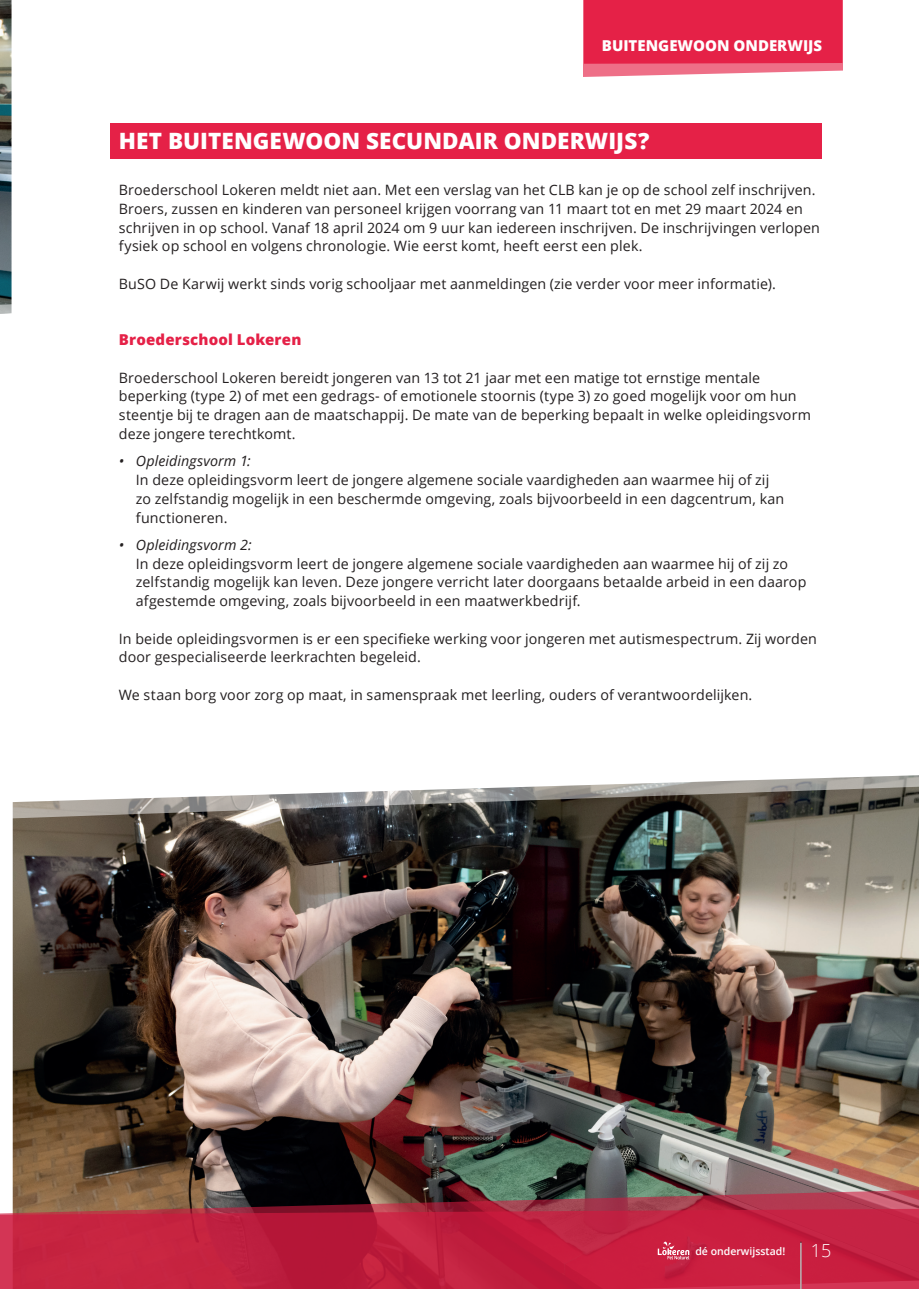
<style>
.page{position:relative;width:919px;height:1289px;background:#fff}
.page>*{position:absolute;margin:0;border:0;box-sizing:border-box;transform-origin:0 0}
.t1{font:800 22.5px "Open Sans";letter-spacing:.005em;color:#fff}
.t2{font:300 18px "Open Sans";color:#fff}
.t3{font:800 15px "Open Sans";color:#fff}
.t4{font:800 15px "Open Sans";letter-spacing:.01em;color:#e52147}
.t5{font:14.25px/18.8px "Open Sans";letter-spacing:.01em;color:#231f20}
.t6{font:italic 14.25px "Open Sans";letter-spacing:.005em;color:#231f20}
.t7{font:600 10.5px "Open Sans";color:#fff}
</style>
<div class="page">
<img style="left:13px;top:819px;width:905px;height:368px">
<svg style="left:12px;top:775px;width:906px;height:44px"></svg>
<img style="left:0;top:0;width:12px;height:304px">
<div style="left:110px;top:123px;width:711px;height:36px;background:#e52147"></div>
<img style="left:12px;top:1187px;width:906px;height:21px">
<svg style="left:0;top:1208px;width:918px;height:80px;background:#c1213f"></svg>
<svg style="left:657px;top:1241px;width:32px;height:18px"></svg>
<hr style="left:800px;top:1241px;width:1px;height:47px;background:#231f20">
<hr style="left:800px;top:1242px;width:1px;height:46px;background:#fff">
<svg style="left:584px;top:0;width:258px;height:77px;background:#e73457"></svg>
<svg style="left:0;top:304px;width:12px;height:10px"></svg>
<p class="t3" style="left:602px;top:35px;width:222px">BUITENGEWOON ONDERWIJS</p>
<h1 class="t1" style="left:119px;top:124px;width:532px">HET BUITENGEWOON SECUNDAIR ONDERWIJS?</h1>
<p class="t5" style="left:119px;top:180px;width:702px">Broederschool Lokeren meldt niet aan. Met een verslag van het CLB kan je op de school zelf inschrijven.<br>Broers, zussen en kinderen van personeel krijgen voorrang van 11 maart tot en met 29 maart 2024 en schrijven in op school. Vanaf 18 april 2024 om 9 uur kan iedereen inschrijven. De inschrijvingen verlopen fysiek op school en volgens chronologie. Wie eerst komt, heeft eerst een plek.</p>
<p class="t5" style="left:119px;top:274px;width:658px">BuSO De Karwij werkt sinds vorig schooljaar met aanmeldingen (zie verder voor meer informatie).</p>
<p class="t4" style="left:119px;top:328px;width:184px">Broederschool Lokeren</p>
<p class="t5" style="left:119px;top:368px;width:693px">Broederschool Lokeren bereidt jongeren van 13 tot 21 jaar met een matige tot ernstige mentale beperking (type 2) of met een gedrags- of emotionele stoornis (type 3) zo goed mogelijk voor om hun steentje bij te dragen aan de maatschappij. De mate van de beperking bepaalt in welke opleidingsvorm deze jongere terechtkomt.</p>
<p class="t6" style="left:119px;top:451px;width:133px">• Opleidingsvorm 1:</p>
<p class="t5" style="left:136px;top:470px;width:649px">In deze opleidingsvorm leert de jongere algemene sociale vaardigheden aan waarmee hij of zij zo zelfstandig mogelijk in een beschermde omgeving, zoals bijvoorbeeld in een dagcentrum, kan functioneren.</p>
<p class="t6" style="left:119px;top:535px;width:134px">• Opleidingsvorm 2:</p>
<p class="t5" style="left:136px;top:553px;width:672px">In deze opleidingsvorm leert de jongere algemene sociale vaardigheden aan waarmee hij of zij zo zelfstandig mogelijk kan leven. Deze jongere verricht later doorgaans betaalde arbeid in een daarop afgestemde omgeving, zoals bijvoorbeeld in een maatwerkbedrijf.</p>
<p class="t5" style="left:119px;top:628px;width:699px">In beide opleidingsvormen is er een specifieke werking voor jongeren met autismespectrum. Zij worden door gespecialiseerde leerkrachten begeleid.</p>
<p class="t5" style="left:119px;top:685px;width:635px">We staan borg voor zorg op maat, in samenspraak met leerling, ouders of verantwoordelijken.</p>
<p class="t7" style="left:695px;top:1243px;width:91px">dé onderwijsstad!</p>
<p class="t2" style="left:810px;top:1237px;width:22px">15</p>
</div>
